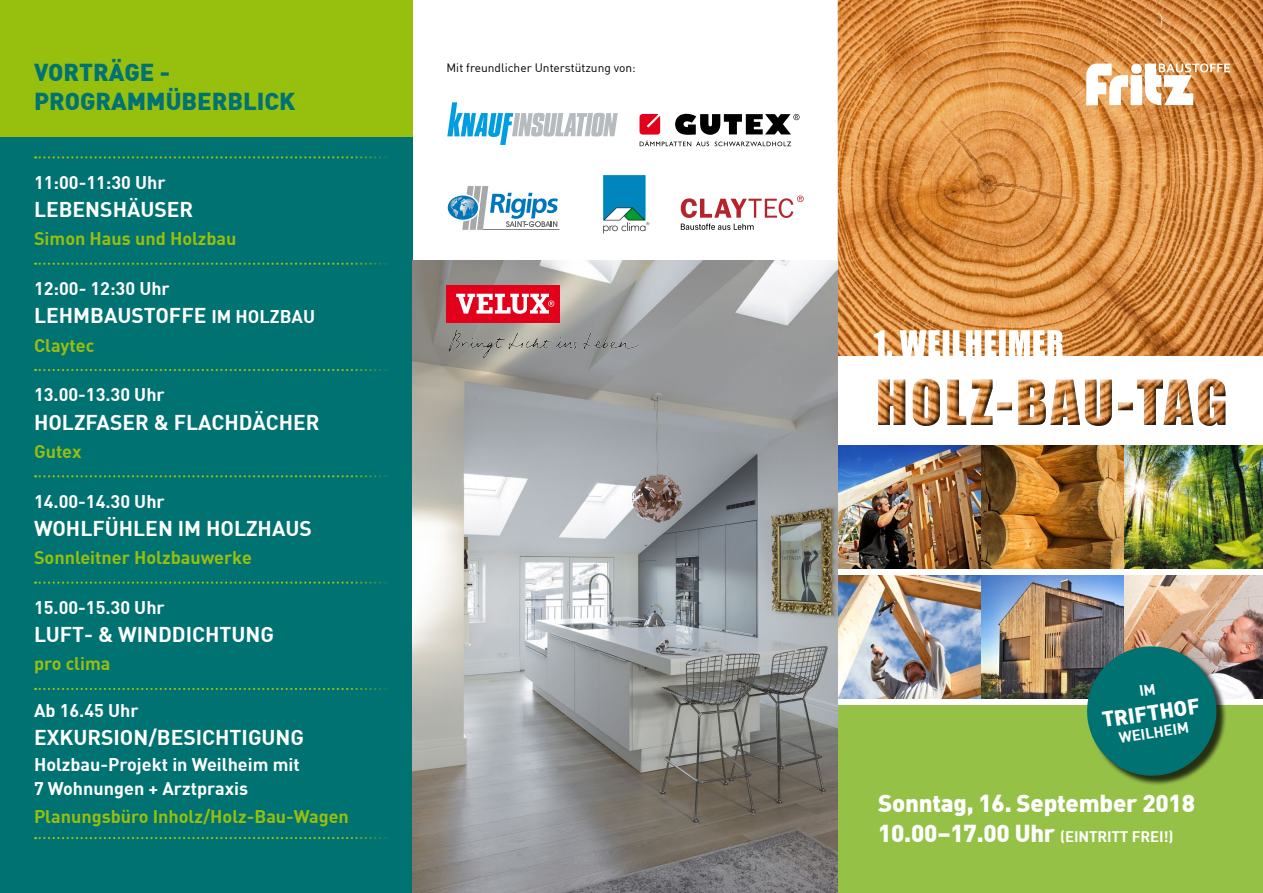
<style>
.page{position:relative;width:1263px;height:893px;background:#fff}
.page>*{position:absolute;margin:0;border:0;box-sizing:border-box;transform-origin:0 0}
.t1{font:900 24px/28.8px "DIN";color:#007272}
.t2{font:900 24px "DIN";letter-spacing:-.01em;color:#fff}
.t3{font:900 21.15px "DIN";color:#fff}
.t4{font:700 21px "DIN";color:#fff}
.t5{font:700 18px/24px "DIN";color:#fff}
.t6{font:700 18px "DIN";color:#97bf0d}
.t7{font:700 15px "DIN";letter-spacing:-.01em;color:#fff}
.t8{font:700 14.85px "DIN";color:#fff}
.t9{font:12px "DIN";color:#000}
.s1{font-size:18px}
.s2{font-weight:900;font-size:24px}
</style>
<div class="page">
<div style="left:0;top:136px;width:412px;height:757px;background:#007272"></div>
<div style="left:0;top:0;width:412px;height:136px;background:#97bf0d"></div>
<img style="left:838px;top:0;width:425px;height:356px">
<div style="left:876px;top:377px;width:351px;height:49px;background:#000;opacity:.75"></div>
<div style="left:838px;top:705px;width:425px;height:188px;background:#96c147"></div>
<img style="left:838px;top:446px;width:425px;height:123px">
<img style="left:838px;top:575px;width:425px;height:124px">
<div style="left:1089px;top:648px;width:138px;height:138px;background:#000;opacity:.75"></div>
<svg style="left:1086px;top:63px;width:144px;height:42px"></svg>
<svg style="left:681px;top:196px;width:123px;height:22px"></svg>
<svg style="left:681px;top:224px;width:73px;height:6px"></svg>
<svg style="left:675px;top:114px;width:124px;height:21px"></svg>
<svg style="left:639px;top:114px;width:21px;height:21px"></svg>
<svg style="left:640px;top:141px;width:151px;height:5px"></svg>
<hr style="left:483px;top:229px;width:76px;height:1px;background:#646567">
<svg style="left:448px;top:186px;width:110px;height:44px"></svg>
<img style="left:603px;top:176px;width:47px;height:58px">
<svg style="left:447px;top:102px;width:171px;height:43px"></svg>
<svg style="left:35px;top:156px;width:353px;height:3px"></svg>
<svg style="left:35px;top:263px;width:353px;height:2px"></svg>
<svg style="left:35px;top:369px;width:353px;height:2px"></svg>
<svg style="left:35px;top:475px;width:353px;height:2px"></svg>
<svg style="left:35px;top:581px;width:353px;height:3px"></svg>
<svg style="left:35px;top:688px;width:353px;height:2px"></svg>
<svg style="left:35px;top:837px;width:353px;height:2px"></svg>
<img style="left:412px;top:260px;width:426px;height:633px">
<div style="left:446px;top:285px;width:113px;height:38px;background:#e2001a"></div>
<svg style="left:456px;top:294px;width:98px;height:20px"></svg>
<img style="left:446px;top:330px;width:194px;height:29px">
<svg style="left:1082px;top:642px;width:139px;height:138px;background:#287969"></svg>
<h1 class="t1" style="left:34px;top:56px;width:263px">VORTRÄGE -<br>PROGRAMMÜBERBLICK</h1>
<p class="t5" style="left:34px;top:169px;width:133px">11:00-11:30 Uhr</p>
<p class="t4" style="left:34px;top:196px;width:161px">LEBENSHÄUSER</p>
<p class="t6" style="left:34px;top:227px;width:204px">Simon Haus und Holzbau</p>
<p class="t5" style="left:34px;top:276px;width:137px">12:00- 12:30 Uhr</p>
<p class="t4" style="left:34px;top:302px;width:283px">LEHMBAUSTOFFE <span class="s1">IM HOLZBAU</span></p>
<p class="t6" style="left:34px;top:333px;width:62px">Claytec</p>
<p class="t5" style="left:34px;top:382px;width:132px">13.00-13.30 Uhr</p>
<p class="t4" style="left:34px;top:408px;width:287px">HOLZFASER &amp; FLACHDÄCHER</p>
<p class="t6" style="left:34px;top:440px;width:49px">Gutex</p>
<p class="t5" style="left:34px;top:488px;width:132px">14.00-14.30 Uhr</p>
<p class="t4" style="left:34px;top:515px;width:279px">WOHLFÜHLEN IM HOLZHAUS</p>
<p class="t6" style="left:34px;top:546px;width:220px">Sonnleitner Holzbauwerke</p>
<p class="t5" style="left:34px;top:595px;width:132px">15.00-15.30 Uhr</p>
<p class="t4" style="left:34px;top:621px;width:242px">LUFT- &amp; WINDDICHTUNG</p>
<p class="t6" style="left:34px;top:652px;width:78px">pro clima</p>
<p class="t5" style="left:34px;top:698px;width:106px">Ab 16.45 Uhr</p>
<p class="t4" style="left:34px;top:724px;width:272px">EXKURSION/BESICHTIGUNG</p>
<p class="t5" style="left:34px;top:751px;width:267px">Holzbau-Projekt in Weilheim mit<br>7 Wohnungen + Arztpraxis</p>
<p class="t6" style="left:34px;top:804px;width:316px">Planungsbüro Inholz/Holz-Bau-Wagen</p>
<p class="t9" style="left:446px;top:60px;width:191px">Mit freundlicher Unterstützung von:</p>
<p class="t3" style="left:1100px;top:706px;width:100px;rotate:-9deg">TRIFTHOF</p>
<p class="t8" style="left:1117px;top:728px;width:72px;rotate:-9deg">WEILHEIM</p>
<h1 class="t2" style="left:878px;top:787px;width:318px">Sonntag, 16. September 2018</h1>
<p class="t7" style="left:878px;top:826px;width:297px"><span class="s2">10.00–17.00 Uhr</span> (EINTRITT FREI!)</p>
</div>
